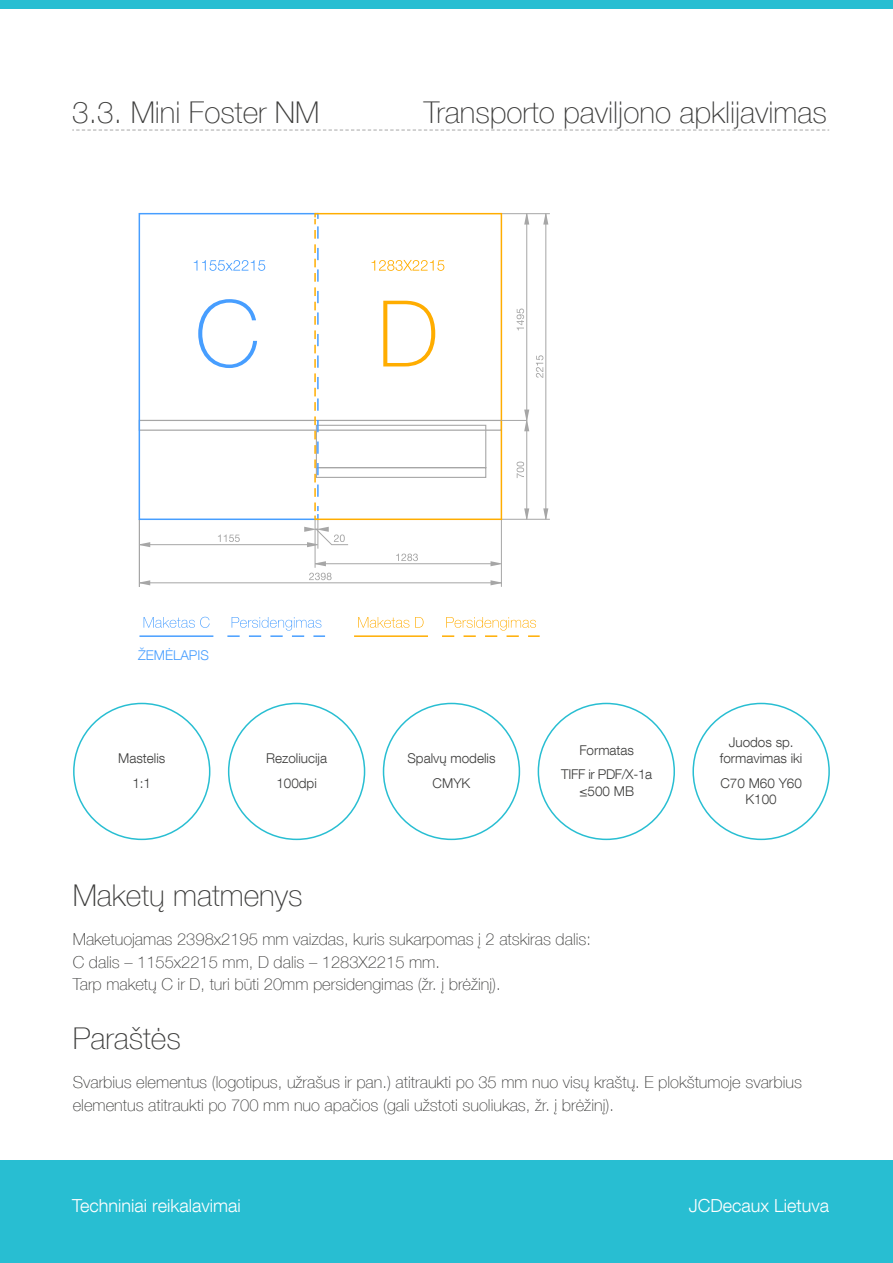
<style>
.page{position:relative;width:893px;height:1263px;background:#fff}
.page>*{position:absolute;margin:0;border:0;box-sizing:border-box;transform-origin:0 0}
.text_heading{font:100 30px "Helvetica Neue LT Com";color:#3c3c3b}
.t1{font:300 18px "Helvetica Neue LT Com";color:#fff}
.text_11pt{font:100 16.5px/22.5px "Helvetica Neue LT Com";color:#3c3c3b}
.Bubble_text{font:300 13.5px/16.2px "Helvetica Neue LT Com";color:#3c3c3b;text-align:center}
.Bubble_text-2{font:300 13.5px/16.2px "Helvetica Neue LT Com";letter-spacing:-.025em;color:#3c3c3b;text-align:center}
.Bubble_text-3{font:300 13.5px "Helvetica Neue LT Com";color:#479eff}
</style>
<div class="page">
<div style="left:0;top:0;width:893px;height:9px;background:#28bed2"></div>
<div style="left:0;top:1161px;width:893px;height:102px;background:#28bed2"></div>
<svg style="left:72px;top:129px;width:757px;height:2px"></svg>
<svg style="left:194px;top:260px;width:71px;height:11px"></svg>
<svg style="left:218px;top:534px;width:22px;height:8px"></svg>
<svg style="left:396px;top:554px;width:22px;height:7px"></svg>
<svg style="left:536px;top:355px;width:7px;height:23px"></svg>
<svg style="left:309px;top:573px;width:23px;height:7px"></svg>
<svg style="left:517px;top:309px;width:7px;height:21px"></svg>
<hr style="left:317px;top:519px;width:1px;height:30px;background:#a6a6a6">
<hr style="left:315px;top:519px;width:1px;height:49px;background:#a6a6a6">
<hr style="left:139px;top:544px;width:176px;height:1px;background:#a6a6a6">
<hr style="left:139px;top:519px;width:1px;height:68px;background:#a6a6a6">
<hr style="left:501px;top:519px;width:1px;height:68px;background:#a6a6a6">
<hr style="left:139px;top:582px;width:362px;height:1px;background:#a6a6a6">
<svg style="left:140px;top:542px;width:10px;height:5px"></svg>
<svg style="left:490px;top:580px;width:11px;height:5px"></svg>
<hr style="left:315px;top:563px;width:184px;height:1px;background:#a6a6a6">
<svg style="left:315px;top:561px;width:11px;height:5px"></svg>
<svg style="left:490px;top:561px;width:11px;height:5px"></svg>
<svg style="left:140px;top:580px;width:10px;height:5px"></svg>
<hr style="left:501px;top:519px;width:49px;height:1px;background:#a6a6a6">
<hr style="left:501px;top:213px;width:49px;height:1px;background:#a6a6a6">
<div style="left:139px;top:420px;width:363px;height:11px;border:1px solid #a6a6a6"></div>
<hr style="left:139px;top:635px;width:74px;height:2px;background:#479eff">
<svg style="left:228px;top:617px;width:96px;height:20px"></svg>
<svg style="left:144px;top:617px;width:66px;height:11px"></svg>
<hr style="left:354px;top:635px;width:74px;height:2px;background:#ffad00">
<svg style="left:443px;top:617px;width:96px;height:20px"></svg>
<svg style="left:358px;top:617px;width:65px;height:11px"></svg>
<div style="left:139px;top:213px;width:180px;height:307px;border:1px solid #479eff"></div>
<hr style="left:315px;top:213px;width:186px;height:1px;background:#ffad00">
<hr style="left:315px;top:518px;width:186px;height:2px;background:#ffad00">
<hr style="left:501px;top:214px;width:1px;height:305px;background:#ffad00">
<svg style="left:198px;top:299px;width:59px;height:69px"></svg>
<svg style="left:314px;top:214px;width:173px;height:305px"></svg>
<hr style="left:526px;top:214px;width:1px;height:305px;background:#a6a6a6">
<svg style="left:517px;top:462px;width:7px;height:16px"></svg>
<svg style="left:524px;top:508px;width:5px;height:11px"></svg>
<hr style="left:545px;top:214px;width:1px;height:305px;background:#a6a6a6">
<svg style="left:543px;top:214px;width:5px;height:11px"></svg>
<svg style="left:524px;top:214px;width:5px;height:11px"></svg>
<svg style="left:543px;top:508px;width:5px;height:11px"></svg>
<svg style="left:501px;top:410px;width:28px;height:21px"></svg>
<svg style="left:304px;top:527px;width:44px;height:20px"></svg>
<p class="text_heading" style="left:72px;top:95px;width:249px">3.3. Mini Foster NM</p>
<p class="text_heading" style="left:424px;top:95px;width:405px">Transporto paviljono apklijavimas</p>
<p class="Bubble_text-3" style="left:138px;top:646px;width:72px">ŽEMĖLAPIS</p>
<p class="Bubble_text" style="left:118px;top:750px;width:49px">Mastelis</p>
<p class="Bubble_text" style="left:132px;top:774px;width:20px">1:1</p>
<p class="Bubble_text" style="left:266px;top:750px;width:63px">Rezoliucija</p>
<p class="Bubble_text" style="left:276px;top:774px;width:42px">100dpi</p>
<p class="Bubble_text" style="left:407px;top:750px;width:90px">Spalvų modelis</p>
<p class="Bubble_text" style="left:433px;top:775px;width:39px">CMYK</p>
<p class="Bubble_text" style="left:579px;top:741px;width:56px">Formatas</p>
<p class="Bubble_text-2" style="left:561px;top:766px;width:92px">TIFF ir PDF/X-1a ≤500 MB</p>
<p class="Bubble_text" style="left:720px;top:733px;width:84px">Juodos sp. formavimas iki</p>
<p class="Bubble_text" style="left:720px;top:774px;width:83px">C70 M60 Y60<br>K100</p>
<p class="text_heading" style="left:73px;top:877px;width:231px">Maketų matmenys</p>
<p class="text_11pt" style="left:73px;top:928px;width:520px">Maketuojamas 2398x2195 mm vaizdas, kuris sukarpomas į 2 atskiras dalis:<br>C dalis – 1155x2215 mm, D dalis – 1283X2215 mm.<br>Tarp maketų C ir D, turi būti 20mm persidengimas (žr. į brėžinį).</p>
<p class="text_heading" style="left:73px;top:1020px;width:110px">Paraštės</p>
<p class="text_11pt" style="left:73px;top:1071px;width:731px">Svarbius elementus (logotipus, užrašus ir pan.) atitraukti po 35 mm nuo visų kraštų. E plokštumoje svarbius elementus atitraukti po 700 mm nuo apačios (gali užstoti suoliukas, žr. į brėžinį).</p>
<p class="t1" style="left:72px;top:1195px;width:170px">Techniniai reikalavimai</p>
<p class="t1" style="left:689px;top:1195px;width:142px">JCDecaux Lietuva</p>
</div>
